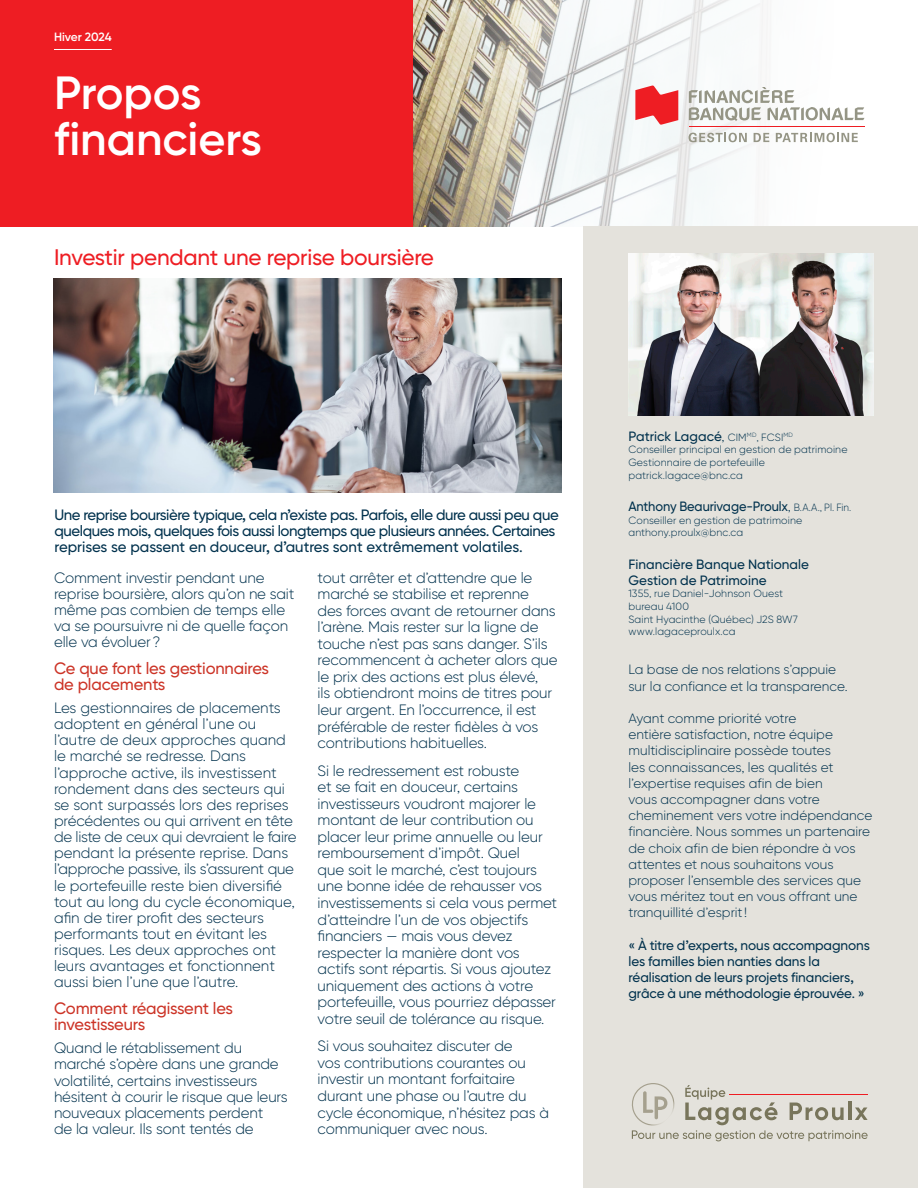
<style>
.page{position:relative;width:918px;height:1188px;background:#fff}
.page>*{position:absolute;margin:0;border:0;box-sizing:border-box;transform-origin:0 0}
.t1{font:600 46.5px/46.5px "Gilroy BN";color:#fff}
.t2{font:500 22.5px "Gilroy BN";letter-spacing:-.01em;color:#ee1d23}
.t3{font:500 16.5px/16.2px "Gilroy BN";letter-spacing:-.01em;color:#cc3427}
.t4{font:300 15px/16.5px "Gilroy BN";letter-spacing:-.01em;color:#00314d}
.t5{font:500 15px/15.9px "Gilroy BN";letter-spacing:-.03em;color:#00314d}
.FEU-_3__Title_1{font:300 13.5px/16.2px "Gilroy BN";color:#00314d}
.FEU-_3__Title_1-2{font:500 13.5px/16.2px "Gilroy BN";letter-spacing:-.005em;color:#00314d}
.FEU-_3__Title_1-3{font:500 13.5px "Gilroy BN";letter-spacing:-.005em;color:#00314d;scale:.95 1}
.t6{font:600 12px "Gilroy BN";letter-spacing:-.01em;color:#fff}
.FEU-_3__Title_1-4{font:300 10.5px/12.6px "Gilroy BN";letter-spacing:.01em;color:#00314d}
.s1{font-weight:300}
.s2{font-weight:300;font-size:10.5px}
</style>
<div class="page">
<img style="left:54px;top:279px;width:507px;height:214px">
<div style="left:0;top:0;width:414px;height:226px;background:#ee1d23"></div>
<img style="left:414px;top:0;width:418px;height:226px">
<hr style="left:54px;top:49px;width:58px;height:1px;background:#fff">
<svg style="left:689px;top:87px;width:176px;height:34px"></svg>
<svg style="left:635px;top:86px;width:43px;height:39px"></svg>
<svg style="left:689px;top:133px;width:58px;height:9px"></svg>
<svg style="left:754px;top:133px;width:15px;height:9px"></svg>
<svg style="left:776px;top:133px;width:82px;height:9px"></svg>
<hr style="left:689px;top:126px;width:176px;height:1px;background:#ee1d23">
<div style="left:583px;top:226px;width:335px;height:962px;background:#e4e2dc"></div>
<img style="left:628px;top:253px;width:246px;height:162px">
<svg style="left:631px;top:1083px;width:237px;height:58px"></svg>
<p class="t6" style="left:54px;top:30px;width:59px">Hiver 2024</p>
<p class="t1" style="left:54px;top:69px;width:210px">Propos financiers</p>
<p class="t2" style="left:54px;top:243px;width:382px">Investir pendant une reprise boursière</p>
<p class="t5" style="left:55px;top:506px;width:506px">Une reprise boursière typique, cela n’existe pas. Parfois, elle dure aussi peu que quelques mois, quelques fois aussi longtemps que plusieurs années. Certaines reprises se passent en douceur, d’autres sont extrêmement volatiles.</p>
<p class="t4" style="left:54px;top:569px;width:242px">Comment investir pendant une reprise boursière, alors qu’on ne sait même pas combien de temps elle va se poursuivre ni de quelle façon elle va évoluer?</p>
<p class="t3" style="left:54px;top:660px;width:217px">Ce que font les gestionnaires de placements</p>
<p class="t4" style="left:54px;top:700px;width:244px">Les gestionnaires de placements adoptent en général l’une ou l’autre de deux approches quand le marché se redresse. Dans l’approche active, ils investissent rondement dans des secteurs qui se sont surpassés lors des reprises précédentes ou qui arrivent en tête de liste de ceux qui devraient le faire pendant la présente reprise. Dans l’approche passive, ils s’assurent que le portefeuille reste bien diversifié tout au long du cycle économique, afin de tirer profit des secteurs performants tout en évitant les risques. Les deux approches ont leurs avantages et fonctionnent aussi bien l’une que l’autre.</p>
<p class="t3" style="left:54px;top:1000px;width:181px">Comment réagissent les investisseurs</p>
<p class="t4" style="left:54px;top:1040px;width:235px">Quand le rétablissement du marché s’opère dans une grande volatilité, certains investisseurs hésitent à courir le risque que leurs nouveaux placements perdent<br>de la valeur. Ils sont tentés de</p>
<p class="t4" style="left:318px;top:569px;width:242px">tout arrêter et d’attendre que le marché se stabilise et reprenne<br>des forces avant de retourner dans l’arène. Mais rester sur la ligne de touche n’est pas sans danger. S’ils recommencent à acheter alors que le prix des actions est plus élevé,<br>ils obtiendront moins de titres pour leur argent. En l’occurrence, il est préférable de rester fidèles à vos contributions habituelles.</p>
<p class="t4" style="left:318px;top:762px;width:241px">Si le redressement est robuste<br>et se fait en douceur, certains investisseurs voudront majorer le montant de leur contribution ou placer leur prime annuelle ou leur remboursement d’impôt. Quel<br>que soit le marché, c’est toujours une bonne idée de rehausser vos investissements si cela vous permet d’atteindre l’un de vos objectifs financiers — mais vous devez respecter la manière dont vos actifs sont répartis. Si vous ajoutez uniquement des actions à votre portefeuille, vous pourriez dépasser votre seuil de tolérance au risque.</p>
<p class="t4" style="left:318px;top:1038px;width:233px">Si vous souhaitez discuter de<br>vos contributions courantes ou investir un montant forfaitaire durant une phase ou l’autre du cycle économique, n’hésitez pas à communiquer avec nous.</p>
<p class="FEU-_3__Title_1-2" style="left:628px;top:428px;width:166px">Patrick Lagacé<span class="s1">,</span> <span class="s2">CIM</span><sup>MD</sup><span class="s2">, FCSI</span><sup>MD</sup></p>
<p class="FEU-_3__Title_1-4" style="left:628px;top:443px;width:221px">Conseiller principal en gestion de patrimoine</p>
<p class="FEU-_3__Title_1-4" style="left:628px;top:456px;width:138px">Gestionnaire de portefeuille</p>
<p class="FEU-_3__Title_1-4" style="left:628px;top:469px;width:116px">patrick.lagace@bnc.ca</p>
<p class="FEU-_3__Title_1-3" style="left:628px;top:498px;width:236px">Anthony Beaurivage-Proulx<span class="s1">,</span> <span class="s2">B.A.A., Pl. Fin.</span></p>
<p class="FEU-_3__Title_1-4" style="left:628px;top:514px;width:175px">Conseiller en gestion de patrimoine</p>
<p class="FEU-_3__Title_1-4" style="left:628px;top:526px;width:116px">anthony.proulx@bnc.ca</p>
<p class="FEU-_3__Title_1-2" style="left:628px;top:556px;width:182px">Financière Banque Nationale<br>Gestion de Patrimoine</p>
<p class="FEU-_3__Title_1-4" style="left:628px;top:587px;width:156px">1355, rue Daniel-Johnson Ouest bureau 4100</p>
<p class="FEU-_3__Title_1-4" style="left:628px;top:613px;width:171px">Saint Hyacinthe (Québec) J2S 8W7</p>
<p class="FEU-_3__Title_1-4" style="left:628px;top:625px;width:109px">www.lagaceproulx.ca</p>
<p class="FEU-_3__Title_1" style="left:628px;top:661px;width:221px">La base de nos relations s’appuie sur la confiance et la transparence.</p>
<p class="FEU-_3__Title_1" style="left:628px;top:710px;width:246px">Ayant comme priorité votre<br>entière satisfaction, notre équipe multidisciplinaire possède toutes<br>les connaissances, les qualités et l’expertise requises afin de bien<br>vous accompagner dans votre cheminement vers votre indépendance financière. Nous sommes un partenaire de choix afin de bien répondre à vos attentes et nous souhaitons vous proposer l’ensemble des services que vous méritez tout en vous offrant une tranquillité d’esprit!</p>
<p class="FEU-_3__Title_1-2" style="left:628px;top:937px;width:243px">« À titre d’experts, nous accompagnons les familles bien nanties dans la réalisation de leurs projets financiers, grâce à une méthodologie éprouvée. »</p>
</div>
